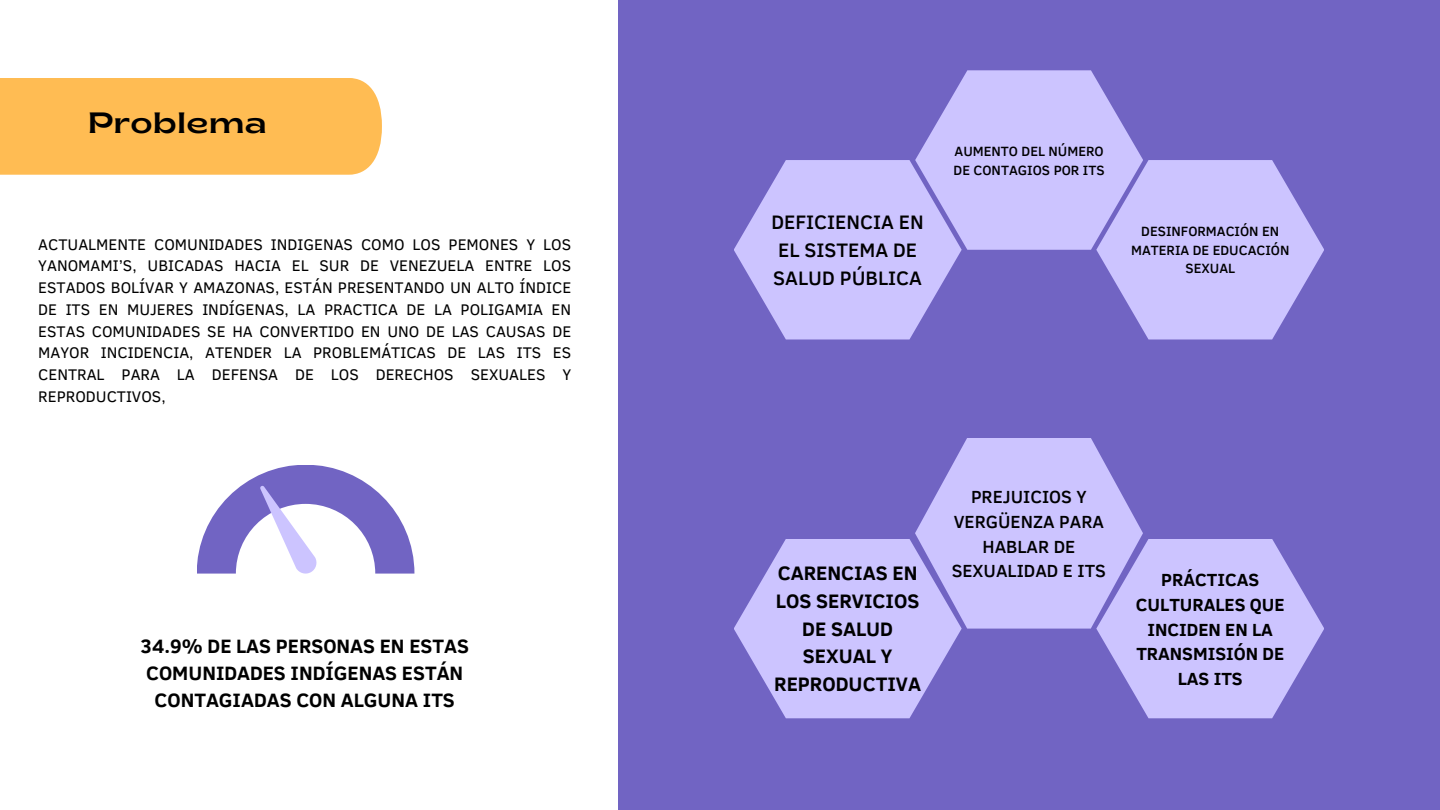
<style>
.page{position:relative;width:1440px;height:810px;background:#fff}
.page>*{position:absolute;margin:0;border:0;box-sizing:border-box;transform-origin:0 0}
.t1{font:semi-expanded 29.4px "Brice";color:#000}
.t2{font:700 20px/27.8px "Clear Sans";color:#000;text-align:center}
.t3{font:500 20px/27.8px "Clear Sans";color:#000}
.t4{font:700 19.8px/27.3px "Clear Sans";color:#000;text-align:center}
.t5{font:700 18px/24.8px "Clear Sans";color:#000;text-align:center}
.t6{font:500 18px/24.8px "Clear Sans";color:#000;text-align:center}
.t7{font:15.8px/21.8px "Clear Sans";color:#000;text-align:justify}
.t8{font:500 13.7px/18.8px "Clear Sans";color:#000;text-align:center}
</style>
<div class="page">
<div style="left:618px;top:0;width:822px;height:810px;background:#7164c3"></div>
<div style="left:0;top:78px;width:382px;height:97px;background:#ffbc53"></div>
<svg style="left:734px;top:438px;width:590px;height:281px"></svg>
<svg style="left:734px;top:70px;width:590px;height:270px"></svg>
<svg style="left:197px;top:465px;width:217px;height:109px"></svg>
<h4 class="t1" style="left:87px;top:111px;width:181px">Problema</h4>
<h2 class="t7" style="left:38px;top:232px;width:534px">ACTUALMENTE COMUNIDADES INDIGENAS COMO LOS PEMONES Y LOS YANOMAMI’S, UBICADAS HACIA EL SUR DE VENEZUELA ENTRE LOS ESTADOS BOLÍVAR Y AMAZONAS, ESTÁN PRESENTANDO UN ALTO ÍNDICE DE ITS EN MUJERES INDÍGENAS, LA PRACTICA DE LA POLIGAMIA EN ESTAS COMUNIDADES SE HA CONVERTIDO EN UNO DE LAS CAUSAS DE MAYOR INCIDENCIA, ATENDER LA PROBLEMÁTICAS DE LAS ITS ES CENTRAL PARA LA DEFENSA DE LOS DERECHOS SEXUALES Y REPRODUCTIVOS,</h2>
<h3 class="t4" style="left:141px;top:631px;width:330px">34.9% DE LAS PERSONAS EN ESTAS<br>COMUNIDADES INDÍGENAS ESTÁN<br>CONTAGIADAS CON ALGUNA ITS</h3>
<p class="t8" style="left:954px;top:141px;width:153px;text-align:left">AUMENTO DEL NÚMERO<br>DE CONTAGIOS POR ITS</p>
<p class="t3" style="left:771px;top:207px;width:154px">DEFICIENCIA EN<br>EL SISTEMA DE<br>SALUD PÚBLICA</p>
<h2 class="t8" style="left:1131px;top:221px;width:160px">DESINFORMACIÓN EN<br>MATERIA DE EDUCACIÓN<br>SEXUAL</h2>
<h1 class="t2" style="left:774px;top:558px;width:148px">CARENCIAS EN<br>LOS SERVICIOS<br>DE SALUD<br>SEXUAL Y<br>REPRODUCTIVA</h1>
<p class="t6" style="left:952px;top:483px;width:156px">PREJUICIOS Y<br>VERGÜENZA PARA<br>HABLAR DE<br>SEXUALIDAD E ITS</p>
<h2 class="t5" style="left:1136px;top:566px;width:150px">PRÁCTICAS<br>CULTURALES QUE<br>INCIDEN EN LA<br>TRANSMISIÓN DE<br>LAS ITS</h2>
</div>
